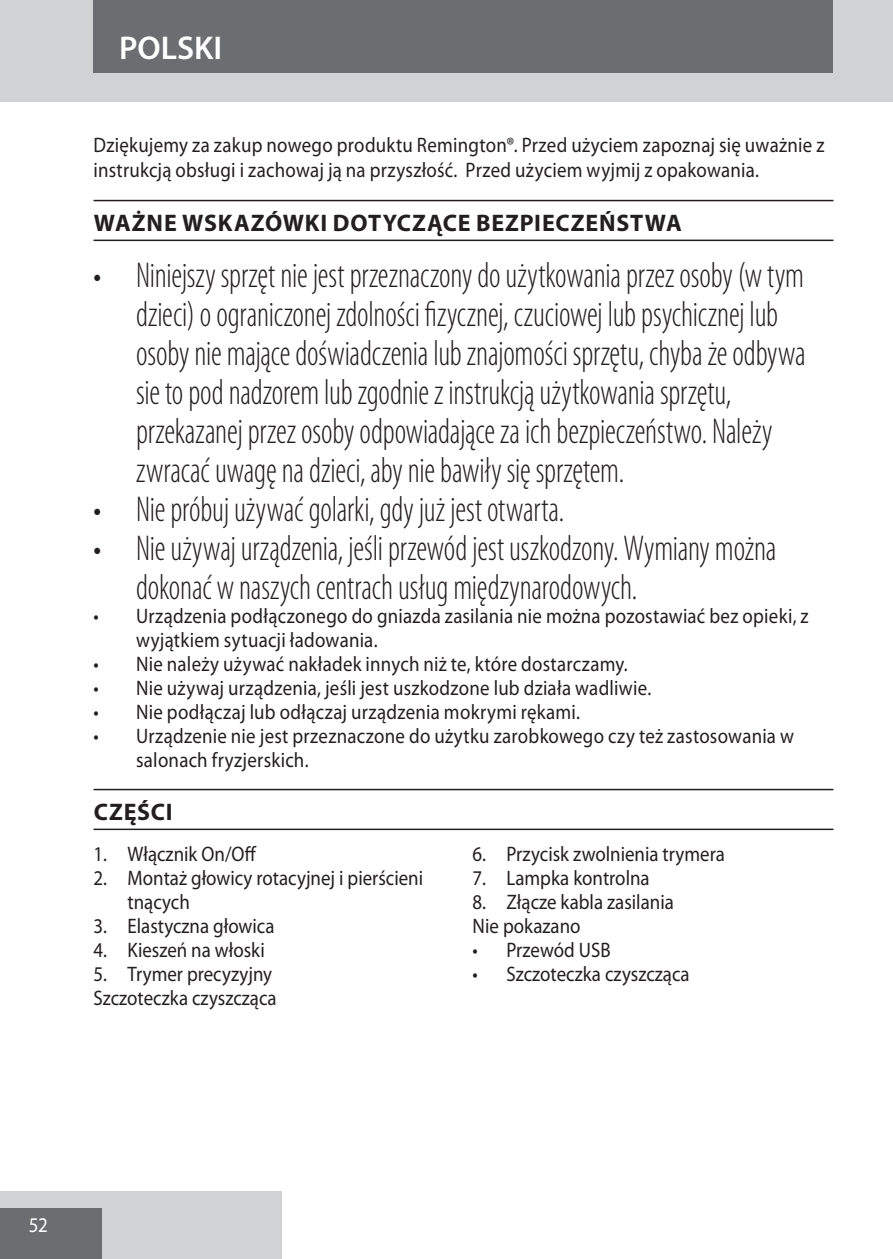
<style>
.page{position:relative;width:893px;height:1259px;background:#fff}
.page>*{position:absolute;margin:0;border:0;box-sizing:border-box;transform-origin:0 0}
.t1{font:300 condensed 36px/39px "Myriad Pro";letter-spacing:-.005em;color:#231f20;scale:.9 1}
.t2{font:600 33px "Myriad Pro";color:#fff}
.t3{font:700 24px "Myriad Pro";letter-spacing:.035em;color:#231f20}
.default{font:21px/24px "Myriad Pro";letter-spacing:.01em;color:#231f20;scale:.9 1}
.Parts{font:21px "Myriad Pro";color:#231f20;scale:.9 1}
.t4{font:21px "Myriad Pro";color:#fff;scale:.9 1}
</style>
<div class="page">
<div style="left:0;top:0;width:893px;height:102px;background:#d1d2d4"></div>
<div style="left:0;top:1191px;width:282px;height:68px;background:#d1d2d4"></div>
<div style="left:0;top:1208px;width:102px;height:51px;background:#6c6d70"></div>
<div style="left:94px;top:0;width:739px;height:73px;background:#6c6d70"></div>
<hr style="left:94px;top:200px;width:739px;height:1px;background:#231f20">
<hr style="left:94px;top:240px;width:739px;height:1px;background:#231f20">
<hr style="left:94px;top:789px;width:739px;height:1px;background:#231f20">
<hr style="left:94px;top:828px;width:739px;height:2px;background:#231f20">
<p class="t2" style="left:119px;top:27px;width:104px">POLSKI</p>
<p class="default" style="left:94px;top:132px;width:814px;line-height:25.2px">Dziękujemy za zakup nowego produktu Remington®. Przed użyciem zapoznaj się uważnie z instrukcją obsługi i zachowaj ją na przyszłość. Przed użyciem wyjmij z opakowania.</p>
<p class="t3" style="left:94px;top:207px;width:589px">WAŻNE WSKAZÓWKI DOTYCZĄCE BEZPIECZEŃSTWA</p>
<p class="t1" style="left:136px;top:256px;width:746px;text-indent:-43px">• Niniejszy sprzęt nie jest przeznaczony do użytkowania przez osoby (w tym dzieci) o ograniczonej zdolności fizycznej, czuciowej lub psychicznej lub osoby nie mające doświadczenia lub znajomości sprzętu, chyba że odbywa sie to pod nadzorem lub zgodnie z instrukcją użytkowania sprzętu, przekazanej przez osoby odpowiadające za ich bezpieczeństwo. Należy zwracać uwagę na dzieci, aby nie bawiły się sprzętem.</p>
<p class="t1" style="left:94px;top:490px;width:525px">• Nie próbuj używać golarki, gdy już jest otwarta.</p>
<p class="t1" style="left:136px;top:529px;width:713px;text-indent:-43px">• Nie używaj urządzenia, jeśli przewód jest uszkodzony. Wymiany można dokonać w naszych centrach usług międzynarodowych.</p>
<p class="default" style="left:136px;top:604px;width:749px;text-indent:-43px">• Urządzenia podłączonego do gniazda zasilania nie można pozostawiać bez opieki, z wyjątkiem sytuacji ładowania.</p>
<p class="default" style="left:94px;top:652px;width:595px">• Nie należy używać nakładek innych niż te, które dostarczamy.</p>
<p class="default" style="left:94px;top:676px;width:621px">• Nie używaj urządzenia, jeśli jest uszkodzone lub działa wadliwie.</p>
<p class="default" style="left:94px;top:700px;width:542px">• Nie podłączaj lub odłączaj urządzenia mokrymi rękami.</p>
<p class="default" style="left:136px;top:724px;width:732px;text-indent:-43px">• Urządzenie nie jest przeznaczone do użytku zarobkowego czy też zastosowania w salonach fryzjerskich.</p>
<p class="t3" style="left:94px;top:796px;width:80px">CZĘŚCI</p>
<p class="default" style="left:94px;top:841px;width:183px">1. Włącznik On/Off</p>
<p class="default" style="left:128px;top:865px;width:330px;text-indent:-34px">2. Montaż głowicy rotacyjnej i pierścieni tnących</p>
<p class="default" style="left:94px;top:913px;width:203px">3. Elastyczna głowica</p>
<p class="default" style="left:94px;top:937px;width:192px">4. Kieszeń na włoski</p>
<p class="default" style="left:94px;top:961px;width:200px">5. Trymer precyzyjny</p>
<p class="default" style="left:472px;top:841px;width:282px">6. Przycisk zwolnienia trymera</p>
<p class="default" style="left:472px;top:865px;width:198px">7. Lampka kontrolna</p>
<p class="default" style="left:472px;top:889px;width:225px">8. Złącze kabla zasilania</p>
<p class="Parts" style="left:472px;top:913px;width:122px">Nie pokazano</p>
<p class="default" style="left:472px;top:937px;width:155px">• Przewód USB</p>
<p class="default" style="left:472px;top:961px;width:243px">• Szczoteczka czyszcząca</p>
<p class="default" style="left:94px;top:985px;width:205px">Szczoteczka czyszcząca</p>
<p class="t4" style="left:29px;top:1212px;width:23px">52</p>
</div>
